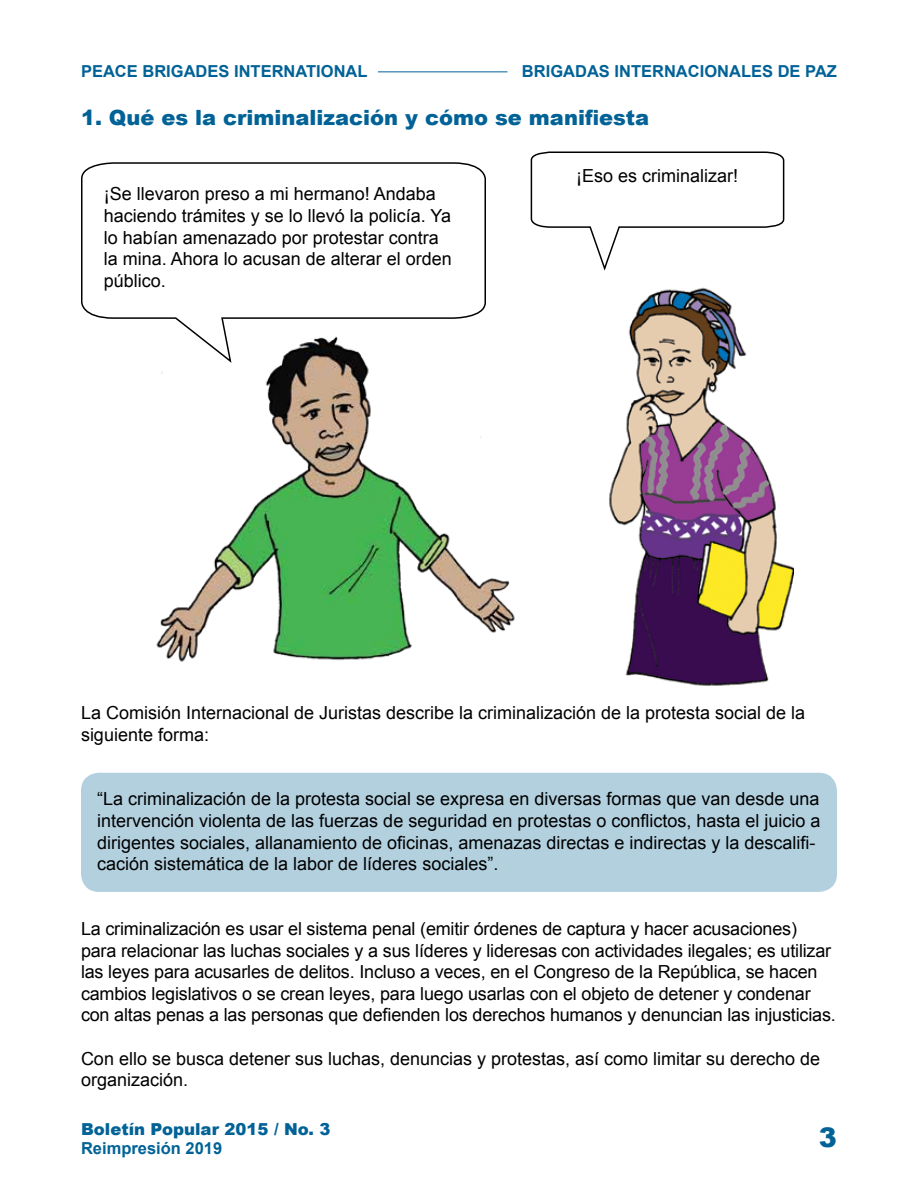
<style>
.page{position:relative;width:918px;height:1188px;background:#fff}
.page>*{position:absolute;margin:0;border:0;box-sizing:border-box;transform-origin:0 0}
.t1{font:900 27px "Arial";color:#006296}
.t2{font:900 21px "Arial";color:#006296}
.t3{font:18px/21.6px "Arial";color:#000}
.t4{font:700 16.5px "Arial";color:#006296}
.t5{font:900 16.5px "Arial";color:#006296}
</style>
<div class="page">
<hr style="left:378px;top:71px;width:130px;height:1px;background:#006296">
<div style="left:81px;top:773px;width:756px;height:119px;background:#b3d0df;border-radius:18px"></div>
<img style="left:156px;top:365px;width:359px;height:297px">
<img style="left:609px;top:287px;width:185px;height:399px">
<svg style="left:81px;top:162px;width:405px;height:203px"></svg>
<svg style="left:530px;top:151px;width:255px;height:120px"></svg>
<p class="t4" style="left:81px;top:61px;width:288px">PEACE BRIGADES INTERNATIONAL</p>
<p class="t4" style="left:522px;top:61px;width:317px">BRIGADAS INTERNACIONALES DE PAZ</p>
<p class="t2" style="left:81px;top:102px;width:570px">1. Qué es la criminalización y cómo se manifiesta</p>
<p class="t3" style="left:104px;top:184px;width:350px">¡Se llevaron preso a mi hermano! Andaba haciendo trámites y se lo llevó la policía. Ya lo habían amenazado por protestar contra la mina. Ahora lo acusan de alterar el orden público.</p>
<p class="t3" style="left:576px;top:165px;width:164px">¡Eso es criminalizar!</p>
<p class="t3" style="left:81px;top:702px;width:726px">La Comisión Internacional de Juristas describe la criminalización de la protesta social de la siguiente forma:</p>
<p class="t3" style="left:97px;top:788px;width:725px">“La criminalización de la protesta social se expresa en diversas formas que van desde una intervención violenta de las fuerzas de seguridad en protestas o conflictos, hasta el juicio a dirigentes sociales, allanamiento de oficinas, amenazas directas e indirectas y la descalifi&shy;cación sistemática de la labor de líderes sociales”.</p>
<p class="t3" style="left:81px;top:918px;width:756px">La criminalización es usar el sistema penal (emitir órdenes de captura y hacer acusaciones) para relacionar las luchas sociales y a sus líderes y lideresas con actividades ilegales; es utilizar las leyes para acusarles de delitos. Incluso a veces, en el Congreso de la República, se hacen cambios legislativos o se crean leyes, para luego usarlas con el objeto de detener y condenar con altas penas a las personas que defienden los derechos humanos y denuncian las injusticias.</p>
<p class="t3" style="left:81px;top:1048px;width:741px">Con ello se busca detener sus luchas, denuncias y protestas, así como limitar su derecho de organización.</p>
<p class="t5" style="left:81px;top:1117px;width:251px">Boletín Popular 2015 / No. 3</p>
<p class="t4" style="left:81px;top:1138px;width:143px">Reimpresión 2019</p>
<h1 class="t1" style="left:819px;top:1118px;width:20px">3</h1>
</div>
